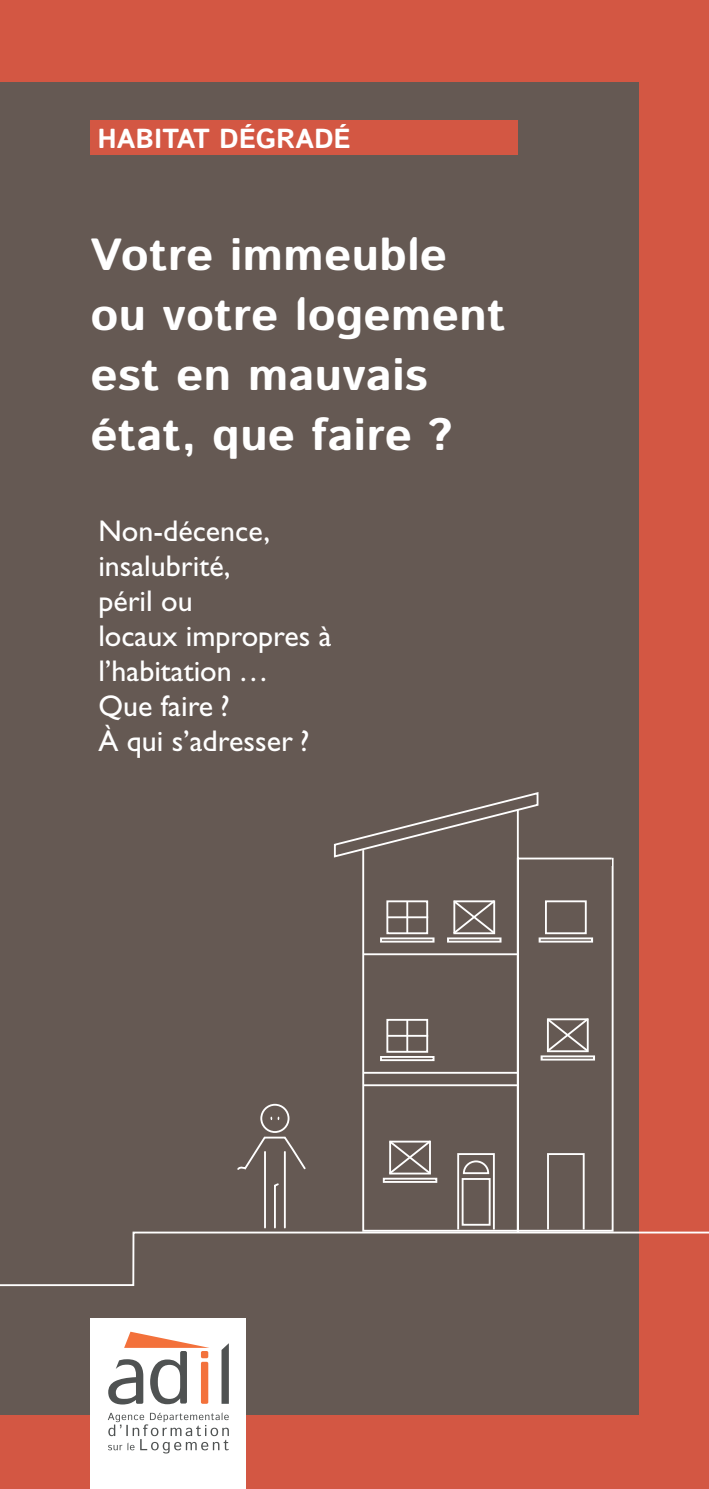
<style>
.page{position:relative;width:709px;height:1489px;background:#fff}
.page>*{position:absolute;margin:0;border:0;box-sizing:border-box;transform-origin:0 0}
.t1{font:700 45px/60px "Istok";color:#fff;scale:1.06 1}
.t2{font:30px/35px "Gill Sans";color:#fff}
.t3{font:700 27.5px "Istok";color:#fff}
</style>
<div class="page">
<div style="left:0;top:81px;width:709px;height:1407px;background:#d35743"></div>
<div style="left:0;top:82px;width:638px;height:1332px;background:#655953"></div>
<div style="left:90px;top:120px;width:427px;height:35px;background:#d35743"></div>
<svg style="left:362px;top:857px;width:252px;height:324px"></svg>
<hr style="left:406px;top:1019px;width:2px;height:32px;background:#fff">
<hr style="left:387px;top:1034px;width:41px;height:2px;background:#fff">
<div style="left:386px;top:1018px;width:42px;height:34px;border:2px solid #fff"></div>
<div style="left:380px;top:1055px;width:54px;height:6px;border:2px solid #fff"></div>
<hr style="left:406px;top:901px;width:2px;height:32px;background:#fff">
<hr style="left:387px;top:916px;width:41px;height:2px;background:#fff">
<div style="left:386px;top:900px;width:42px;height:34px;border:2px solid #fff"></div>
<div style="left:380px;top:937px;width:54px;height:5px;border:2px solid #fff"></div>
<div style="left:447px;top:937px;width:54px;height:5px;border:2px solid #fff"></div>
<div style="left:545px;top:900px;width:41px;height:34px;border:2px solid #fff"></div>
<div style="left:538px;top:937px;width:55px;height:5px;border:2px solid #fff"></div>
<hr style="left:364px;top:1071px;width:154px;height:2px;background:#fff">
<hr style="left:364px;top:953px;width:154px;height:2px;background:#fff">
<hr style="left:364px;top:1084px;width:154px;height:2px;background:#fff">
<div style="left:519px;top:849px;width:93px;height:16px;background:#655953"></div>
<div style="left:90px;top:1318px;width:156px;height:170px;background:#fff"></div>
<svg style="left:451px;top:898px;width:46px;height:37px"></svg>
<svg style="left:333px;top:792px;width:206px;height:66px"></svg>
<hr style="left:517px;top:857px;width:95px;height:2px;background:#fff">
<div style="left:540px;top:1055px;width:55px;height:5px;border:2px solid #fff"></div>
<svg style="left:544px;top:1016px;width:46px;height:37px"></svg>
<div style="left:383px;top:1177px;width:54px;height:5px;border:2px solid #fff"></div>
<svg style="left:387px;top:1138px;width:46px;height:37px"></svg>
<svg style="left:270px;top:1116px;width:10px;height:4px"></svg>
<div style="left:260px;top:1103px;width:29px;height:29px;border:2px solid #fff;border-radius:50%"></div>
<hr style="left:264px;top:1151px;width:2px;height:76px;background:#fff">
<svg style="left:237px;top:1136px;width:69px;height:35px"></svg>
<hr style="left:284px;top:1151px;width:2px;height:76px;background:#fff">
<div style="left:0;top:0;width:709px;height:81px;background:#d35743"></div>
<div style="left:652px;top:82px;width:57px;height:1406px;background:#d35743"></div>
<svg style="left:0;top:1181px;width:709px;height:105px"></svg>
<svg style="left:108px;top:1331px;width:101px;height:73px"></svg>
<svg style="left:221px;top:1343px;width:8px;height:60px"></svg>
<svg style="left:108px;top:1412px;width:121px;height:41px"></svg>
<p class="t3" style="left:97px;top:120px;width:255px">HABITAT DÉGRADÉ</p>
<p class="t1" style="left:90px;top:224px;width:393px">Votre immeuble ou votre logement est en mauvais état, que faire ?</p>
<p class="t2" style="left:98px;top:513px;width:173px">Non-décence,</p>
<p class="t2" style="left:98px;top:548px;width:133px">insalubrité,</p>
<p class="t2" style="left:98px;top:583px;width:96px">péril ou</p>
<p class="t2" style="left:98px;top:618px;width:235px">locaux impropres à l’habitation …</p>
<p class="t2" style="left:98px;top:688px;width:133px">Que faire ?</p>
<p class="t2" style="left:98px;top:723px;width:213px">À qui s’adresser ?</p>
</div>
